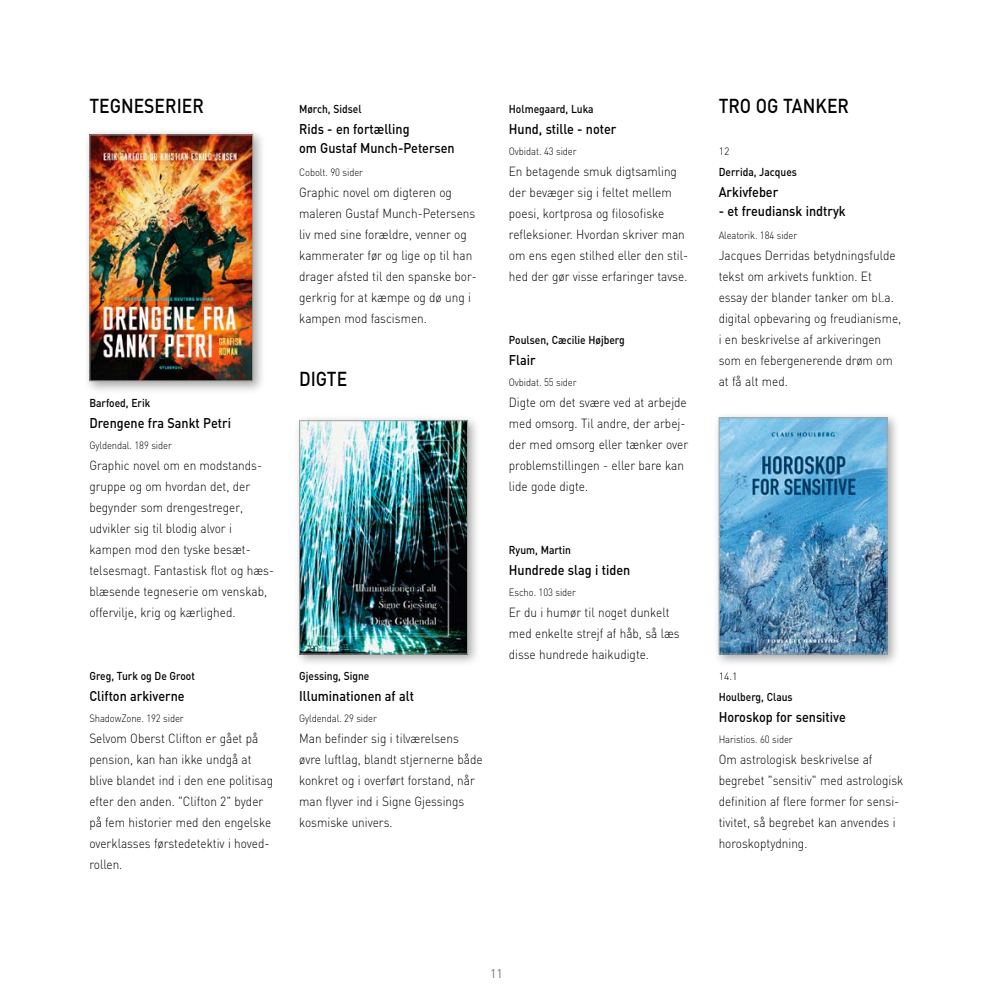
<style>
.page{position:relative;width:993px;height:993px;background:#fff}
.page>*{position:absolute;margin:0;border:0;box-sizing:border-box;transform-origin:0 0}
.id2452{font:500 19.95px "DIN";color:#000;scale:.88 1}
.id176{font:500 14px/19.2px "DIN";color:#000;scale:.9 1}
.id177{font:300 13.12px/21px "DIN";color:#000;scale:.9 1}
.t1{font:300 12.25px "DIN";color:#494540}
.id175{font:500 11.38px "DIN";color:#000;scale:.9 1}
.id178{font:300 10.5px "DIN";letter-spacing:-.01em;color:#000;scale:.9 1}
.id179{font:300 10.5px "DIN";color:#000}
</style>
<div class="page">
<div style="left:84px;top:128px;width:182px;height:266px;background:#000;opacity:.35"></div>
<img style="left:91px;top:136px;width:160px;height:243px">
<div style="left:89px;top:134px;width:164px;height:247px;border:1px solid #a0a09d"></div>
<div style="left:293px;top:414px;width:187px;height:252px;background:#000;opacity:.35"></div>
<img style="left:301px;top:422px;width:165px;height:230px">
<div style="left:299px;top:420px;width:169px;height:234px;border:1px solid #a0a09d"></div>
<div style="left:712px;top:412px;width:187px;height:255px;background:#000;opacity:.35"></div>
<img style="left:720px;top:419px;width:165px;height:233px">
<div style="left:718px;top:417px;width:169px;height:237px;border:1px solid #a0a09d"></div>
<h1 class="id2452" style="left:89px;top:93px;width:131px">TEGNESERIER</h1>
<p class="id175" style="left:89px;top:395px;width:69px">Barfoed, Erik</p>
<p class="id176" style="left:89px;top:412px;width:159px">Drengene fra Sankt Petri</p>
<p class="id178" style="left:89px;top:438px;width:93px">Gyldendal. 189 sider</p>
<p class="id177" style="left:89px;top:454px;width:207px">Graphic novel om en modstands&shy;gruppe og om hvordan det, der begynder som drengestreger, udvikler sig til blodig alvor i kampen mod den tyske besæt&shy;telsesmagt. Fantastisk flot og hæs&shy;blæsende tegneserie om venskab, offervilje, krig og kærlighed.</p>
<p class="id175" style="left:89px;top:668px;width:119px">Greg, Turk og De Groot</p>
<p class="id176" style="left:89px;top:685px;width:107px">Clifton arkiverne</p>
<p class="id178" style="left:89px;top:711px;width:106px">ShadowZone. 192 sider</p>
<p class="id177" style="left:89px;top:727px;width:205px">Selvom Oberst Clifton er gået på pension, kan han ikke undgå at blive blandet ind i den ene politisag efter den anden. "Clifton 2" byder på fem historier med den engelske overklasses førstedetektiv i hoved&shy;rollen.</p>
<p class="id175" style="left:299px;top:101px;width:71px">Mørch, Sidsel</p>
<p class="id176" style="left:299px;top:118px;width:174px">Rids - en fortælling<br>om Gustaf Munch-Petersen</p>
<p class="id178" style="left:299px;top:165px;width:73px">Cobolt. 90 sider</p>
<p class="id177" style="left:299px;top:181px;width:199px">Graphic novel om digteren og maleren Gustaf Munch-Petersens liv med sine forældre, venner og kammerater før og lige op til han drager afsted til den spanske bor&shy;gerkrig for at kæmpe og dø ung i kampen mod fascismen.</p>
<h1 class="id2452" style="left:299px;top:366px;width:56px">DIGTE</h1>
<p class="id175" style="left:299px;top:668px;width:80px">Gjessing, Signe</p>
<p class="id176" style="left:299px;top:685px;width:129px">Illuminationen af alt</p>
<p class="id178" style="left:299px;top:711px;width:88px">Gyldendal. 29 sider</p>
<p class="id177" style="left:299px;top:727px;width:205px">Man befinder sig i tilværelsens øvre luftlag, blandt stjernerne både konkret og i overført forstand, når man flyver ind i Signe Gjessings kosmiske univers.</p>
<p class="id175" style="left:508px;top:101px;width:96px">Holmegaard, Luka</p>
<p class="id176" style="left:508px;top:118px;width:121px">Hund, stille - noter</p>
<p class="id178" style="left:508px;top:144px;width:77px">Ovbidat. 43 sider</p>
<p class="id177" style="left:508px;top:160px;width:201px">En betagende smuk digtsamling der bevæger sig i feltet mellem poesi, kortprosa og filosofiske refleksioner. Hvordan skriver man om ens egen stilhed eller den stil&shy;hed der gør visse erfaringer tavse.</p>
<p class="id175" style="left:508px;top:332px;width:130px">Poulsen, Cæcilie Højberg</p>
<p class="id176" style="left:508px;top:349px;width:31px">Flair</p>
<p class="id178" style="left:508px;top:375px;width:77px">Ovbidat. 55 sider</p>
<p class="id177" style="left:508px;top:391px;width:201px">Digte om det svære ved at arbejde med omsorg. Til andre, der arbej&shy;der med omsorg eller tænker over problemstillingen - eller bare kan lide gode digte.</p>
<p class="id175" style="left:508px;top:542px;width:70px">Ryum, Martin</p>
<p class="id176" style="left:508px;top:559px;width:136px">Hundrede slag i tiden</p>
<p class="id178" style="left:508px;top:585px;width:76px">Escho. 103 sider</p>
<p class="id177" style="left:508px;top:601px;width:191px">Er du i humør til noget dunkelt med enkelte strejf af håb, så læs disse hundrede haikudigte.</p>
<h1 class="id2452" style="left:718px;top:93px;width:150px">TRO OG TANKER</h1>
<p class="id179" style="left:718px;top:144px;width:12px">12</p>
<p class="id175" style="left:718px;top:164px;width:88px">Derrida, Jacques</p>
<p class="id176" style="left:718px;top:181px;width:68px">Arkivfeber</p>
<p class="id176" style="left:718px;top:201px;width:143px">- et freudiansk indtryk</p>
<p class="id178" style="left:718px;top:228px;width:89px">Aleatorik. 184 sider</p>
<p class="id177" style="left:718px;top:244px;width:204px">Jacques Derridas betydningsfulde tekst om arkivets funktion. Et essay der blander tanker om bl.a. digital opbevaring og freudianisme, i en beskrivelse af arkiveringen som en febergenerende drøm om at få alt med.</p>
<p class="id179" style="left:718px;top:669px;width:20px">14.1</p>
<p class="id175" style="left:718px;top:689px;width:84px">Houlberg, Claus</p>
<p class="id176" style="left:718px;top:706px;width:143px">Horoskop for sensitive</p>
<p class="id178" style="left:718px;top:732px;width:84px">Haristios. 60 sider</p>
<p class="id177" style="left:718px;top:748px;width:207px">Om astrologisk beskrivelse af begrebet "sensitiv" med astrologisk definition af flere former for sensi&shy;tivitet, så begrebet kan anvendes i horoskoptydning.</p>
<p class="t1" style="left:490px;top:965px;width:14px">11</p>
</div>
